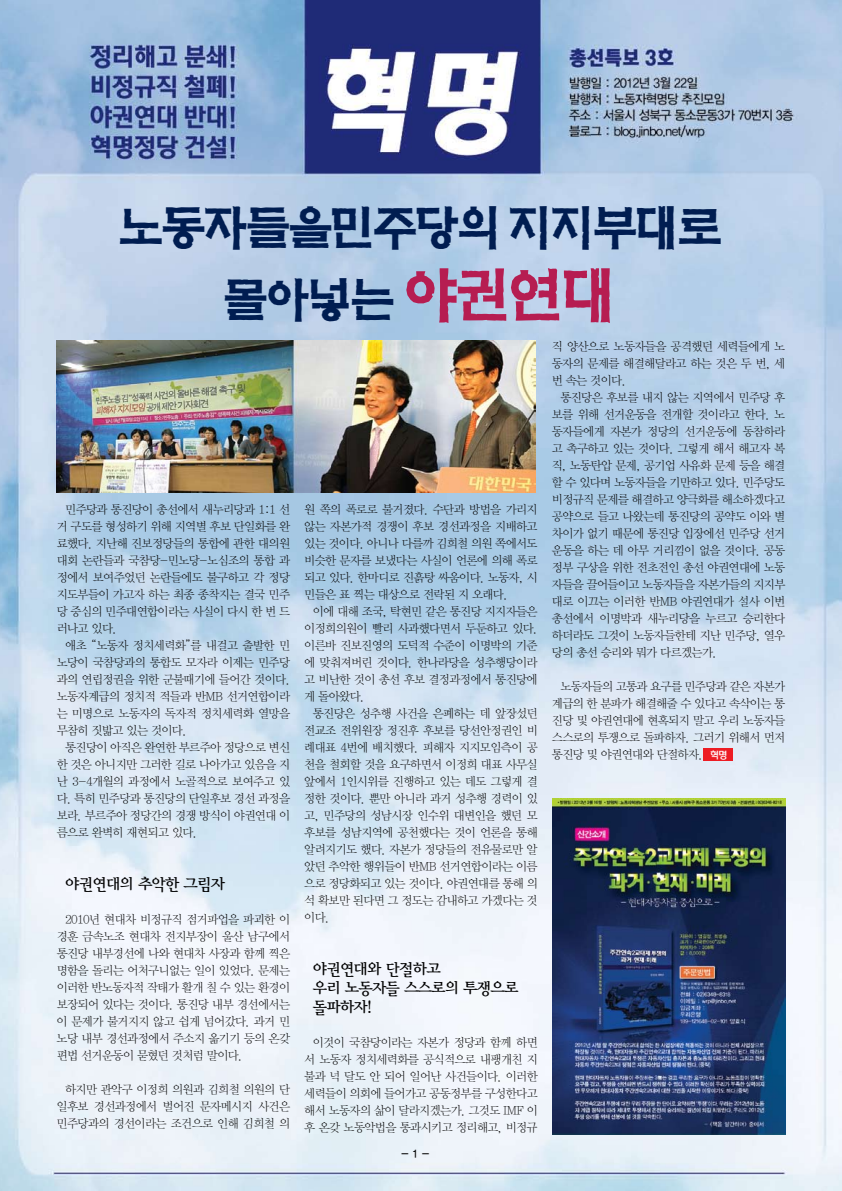
<style>
.page{position:relative;width:842px;height:1191px;background:#fff}
.page>*{position:absolute;margin:0;border:0;box-sizing:border-box;transform-origin:0 0}
.t1{font:48px/72px "Yj CHMSOOT Bold";letter-spacing:-.1em;color:#001d51;text-align:center}
.t2{font:16px/19.2px "YDIY Mj O240";letter-spacing:-.05em;color:#000}
.t3{font:12px/17px "YDIY Mj O310";letter-spacing:-.05em;color:#000;text-align:justify}
.t4{font:11px "YDIYGO330";color:#000}
.t5{font:10px "Rix Head M";color:#fff}
.s1{font-size:60px;color:#b61d51}
.s2{font-family:"Gulim"}
</style>
<div class="page">
<img style="left:0;top:0;width:842px;height:1191px">
<div style="left:704px;top:748px;width:29px;height:13px;background:#ed1c24"></div>
<img style="left:57px;top:340px;width:478px;height:153px">
<img style="left:553px;top:798px;width:232px;height:336px">
<h1 class="t1" style="left:118px;top:194px;width:607px">노동자들을민주당의 지지부대로 몰아넣는 <span class="s1">야권연대</span></h1>
<p class="t3" style="left:57px;top:501px;width:235px;text-indent:9px">민주당과 통진당이 총선에서 새누리당과 1:1 선 거 구도를 형성하기 위해 지역별 후보 단일화를 완 료했다. 지난해 진보정당들의 통합에 관한 대의원 대회 논란들과 국참당-민노당-노심조의 통합 과 정에서 보여주었던 논란들에도 불구하고 각 정당 지도부들이 가고자 하는 최종 종착지는 결국 민주 당 중심의 민주대연합이라는 사실이 다시 한 번 드 러나고 있다.</p>
<p class="t3" style="left:57px;top:637px;width:235px;text-indent:9px">애초 <span class="s2">“</span>노동자 정치세력화<span class="s2">”</span>를 내걸고 출발한 민 노당이 국참당과의 통합도 모자라 이제는 민주당 과의 연립정권을 위한 군불때기에 들어간 것이다. 노동자계급의 정치적 적들과 반MB 선거연합이라 는 미명으로 노동자의 독자적 정치세력화 열망을 무참히 짓밟고 있는 것이다.</p>
<p class="t3" style="left:57px;top:739px;width:235px;text-indent:8px">통진당이 아직은 완연한 부르주아 정당으로 변신 한 것은 아니지만 그러한 길로 나아가고 있음을 지 난 3-4개월의 과정에서 노골적으로 보여주고 있 다. 특히 민주당과 통진당의 단일후보 경선 과정을 보라. 부르주아 정당간의 경쟁 방식이 야권연대 이 름으로 완벽히 재현되고 있다.</p>
<h2 class="t2" style="left:65px;top:875px;width:162px">야권연대의 추악한 그림자</h2>
<p class="t3" style="left:57px;top:911px;width:235px;text-indent:9px">2010년 현대차 비정규직 점거파업을 파괴한 이 경훈 금속노조 현대차 전지부장이 울산 남구에서 통진당 내부경선에 나와 현대차 사장과 함께 찍은 명함을 돌리는 어처구니없는 일이 있었다. 문제는 이러한 반노동자적 작태가 활개 칠 수 있는 환경이 보장되어 있다는 것이다. 통진당 내부 경선에서는 이 문제가 불거지지 않고 쉽게 넘어갔다. 과거 민 노당 내부 경선과정에서 주소지 옮기기 등의 온갖 편법 선거운동이 묻혔던 것처럼 말이다.</p>
<p class="t3" style="left:57px;top:1081px;width:235px;text-indent:9px">하지만 관악구 이정희 의원과 김희철 의원의 단 일후보 경선과정에서 벌어진 문자메시지 사건은 민주당과의 경선이라는 조건으로 인해 김희철 의</p>
<p class="t3" style="left:304px;top:501px;width:235px">원 쪽의 폭로로 불거졌다. 수단과 방법을 가리지 않는 자본가적 경쟁이 후보 경선과정을 지배하고 있는 것이다. 아니나 다를까 김희철 의원 쪽에서도 비슷한 문자를 보냈다는 사실이 언론에 의해 폭로 되고 있다. 한마디로 진흙탕 싸움이다. 노동자, 시 민들은 표 찍는 대상으로 전락된 지 오래다.</p>
<p class="t3" style="left:304px;top:603px;width:235px;text-indent:9px">이에 대해 조국, 탁현민 같은 통진당 지지자들은 이정희의원이 빨리 사과했다면서 두둔하고 있다. 이른바 진보진영의 도덕적 수준이 이명박의 기준 에 맞춰져버린 것이다. 한나라당을 성추행당이라 고 비난한 것이 총선 후보 결정과정에서 통진당에 게 돌아왔다.</p>
<p class="t3" style="left:304px;top:705px;width:235px;text-indent:9px">통진당은 성추행 사건을 은폐하는 데 앞장섰던 전교조 전위원장 정진후 후보를 당선안정권인 비 례대표 4번에 배치했다. 피해자 지지모임측이 공 천을 철회할 것을 요구하면서 이정희 대표 사무실 앞에서 1인시위를 진행하고 있는 데도 그렇게 결 정한 것이다. 뿐만 아니라 과거 성추행 경력이 있 고, 민주당의 성남시장 인수위 대변인을 했던 모 후보를 성남지역에 공천했다는 것이 언론을 통해 알려지기도 했다. 자본가 정당들의 전유물로만 알 았던 추악한 행위들이 반MB 선거연합이라는 이름 으로 정당화되고 있는 것이다. 야권연대를 통해 의 석 확보만 된다면 그 정도는 감내하고 가겠다는 것 이다.</p>
<h2 class="t2" style="left:313px;top:960px;width:207px">야권연대와 단절하고<br>우리 노동자들 스스로의 투쟁으로 돌파하자!</h2>
<p class="t3" style="left:304px;top:1034px;width:235px;text-indent:8px">이것이 국참당이라는 자본가 정당과 함께 하면 서 노동자 정치세력화를 공식적으로 내팽개친 지 불과 넉 달도 안 되어 일어난 사건들이다. 이러한 세력들이 의회에 들어가고 공동정부를 구성한다고 해서 노동자의 삶이 달라지겠는가. 그것도 IMF 이 후 온갖 노동악법을 통과시키고 정리해고, 비정규</p>
<p class="t4" style="left:401px;top:1147px;width:29px">- 1 -</p>
<p class="t3" style="left:552px;top:338px;width:235px">직 양산으로 노동자들을 공격했던 세력들에게 노 동자의 문제를 해결해달라고 하는 것은 두 번, 세 번 속는 것이다.</p>
<p class="t3" style="left:552px;top:389px;width:235px;text-indent:9px">통진당은 후보를 내지 않는 지역에서 민주당 후 보를 위해 선거운동을 전개할 것이라고 한다. 노 동자들에게 자본가 정당의 선거운동에 동참하라 고 촉구하고 있는 것이다. 그렇게 해서 해고자 복 직, 노동탄압 문제, 공기업 사유화 문제 등을 해결 할 수 있다며 노동자들을 기만하고 있다. 민주당도 비정규직 문제를 해결하고 양극화를 해소하겠다고 공약으로 들고 나왔는데 통진당의 공약도 이와 별 차이가 없기 때문에 통진당 입장에선 민주당 선거 운동을 하는 데 아무 거리낌이 없을 것이다. 공동 정부 구상을 위한 전초전인 총선 야권연대에 노동 자들을 끌어들이고 노동자들을 자본가들의 지지부 대로 이끄는 이러한 반MB 야권연대가 설사 이번 총선에서 이명박과 새누리당을 누르고 승리한다 하더라도 그것이 노동자들한테 지난 민주당, 열우 당의 총선 승리와 뭐가 다르겠는가.</p>
<p class="t3" style="left:552px;top:678px;width:235px;text-indent:8px">노동자들의 고통과 요구를 민주당과 같은 자본가 계급의 한 분파가 해결해줄 수 있다고 속삭이는 통 진당 및 야권연대에 현혹되지 말고 우리 노동자들 스스로의 투쟁으로 돌파하자. 그러기 위해서 먼저 통진당 및 야권연대와 단절하자.</p>
<p class="t5" style="left:710px;top:749px;width:19px">혁명</p>
</div>
